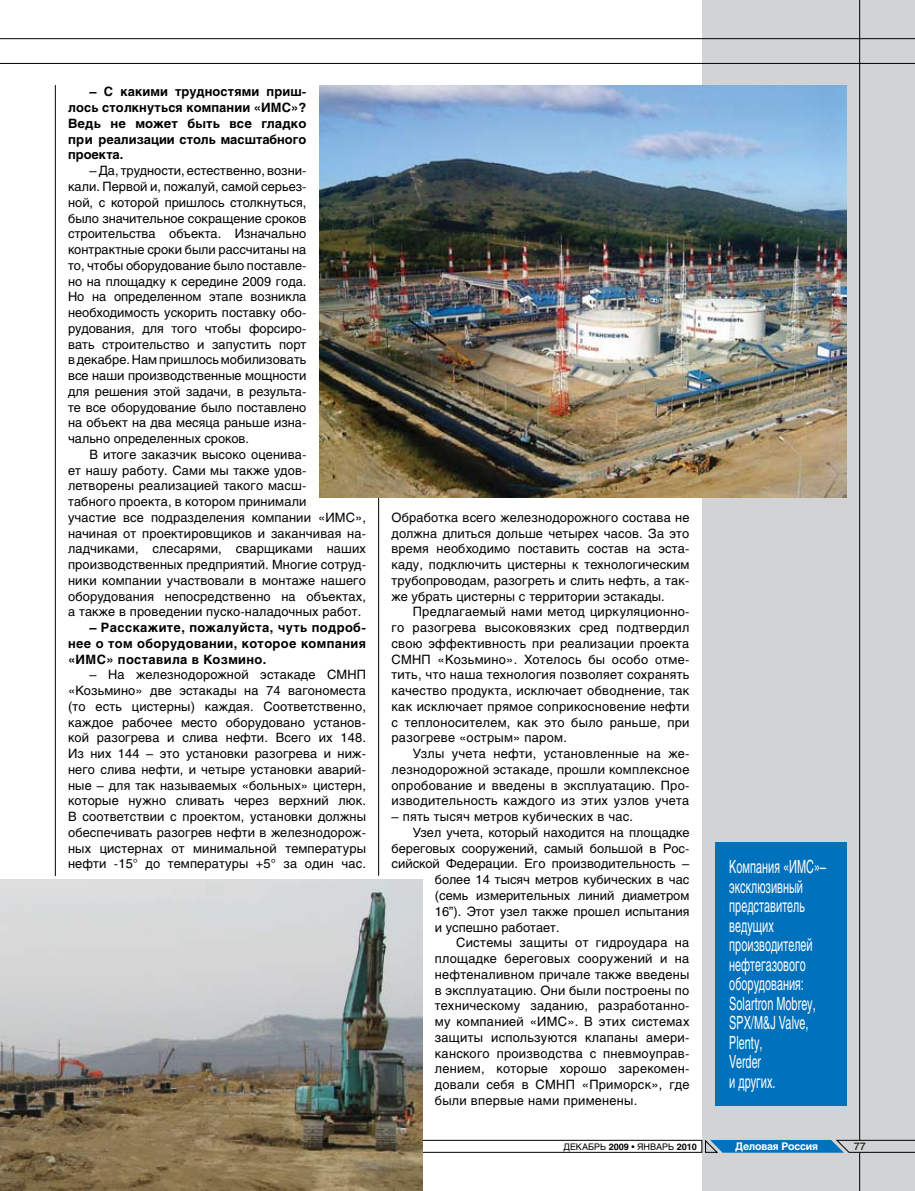
<style>
.page{position:relative;width:915px;height:1191px;background:#fff}
.page>*{position:absolute;margin:0;border:0;box-sizing:border-box;transform-origin:0 0}
.t1{font:18px/19.5px "Helios";color:#fff;scale:.6 1}
.t2{font:12.75px/15.8px "Helios";letter-spacing:.01em;color:#000}
.t3{font:700 12.75px/15.8px "Helios";letter-spacing:.02em;color:#000;text-align:justify}
.t4{font:700 10.5px "Helios";letter-spacing:-.02em;color:#fff}
.t5{font:10.5px "Helios";color:#000}
.t6{font:9px "Helios";color:#000}
.s1{font-weight:700}
</style>
<div class="page">
<div style="left:702px;top:0;width:212px;height:1191px;background:#d1d3d4"></div>
<svg style="left:0;top:38px;width:914px;height:26px"></svg>
<hr style="left:859px;top:0;width:1px;height:1140px;background:#000">
<hr style="left:859px;top:1152px;width:1px;height:39px;background:#000">
<hr style="left:0;top:1140px;width:701px;height:1px;background:#000">
<hr style="left:0;top:1152px;width:701px;height:1px;background:#000">
<svg style="left:701px;top:1139px;width:213px;height:14px"></svg>
<hr style="left:55px;top:85px;width:1px;height:791px;background:#000">
<hr style="left:378px;top:489px;width:1px;height:386px;background:#000">
<div style="left:714px;top:842px;width:132px;height:264px;background:#0071bc"></div>
<img style="left:319px;top:85px;width:527px;height:412px">
<img style="left:0;top:879px;width:422px;height:312px">
<p class="t3" style="left:68px;top:84px;width:240px;text-indent:21px">– С какими трудностями приш&shy;лось столкнуться компании «ИМС»?<br>Ведь не может быть все гладко при реализации столь масштабного проекта.</p>
<p class="t2" style="left:89px;top:163px;width:218px">– Да, трудности, естественно, возни-</p>
<p class="t2" style="left:68px;top:178px;width:240px">кали. Первой и, пожалуй, самой серьез-</p>
<p class="t2" style="left:68px;top:194px;width:240px">ной, с которой пришлось столкнуться,</p>
<p class="t2" style="left:68px;top:210px;width:240px">было значительное сокращение сроков</p>
<p class="t2" style="left:68px;top:226px;width:240px">строительства объекта. Изначально</p>
<p class="t2" style="left:68px;top:241px;width:240px">контрактные сроки были рассчитаны на</p>
<p class="t2" style="left:68px;top:257px;width:240px">то, чтобы оборудование было поставле-</p>
<p class="t2" style="left:68px;top:273px;width:240px">но на площадку к середине 2009 года.</p>
<p class="t2" style="left:68px;top:289px;width:240px">Но на определенном этапе возникла</p>
<p class="t2" style="left:68px;top:304px;width:240px">необходимость ускорить поставку обо-</p>
<p class="t2" style="left:68px;top:320px;width:240px">рудования, для того чтобы форсиро-</p>
<p class="t2" style="left:68px;top:336px;width:240px">вать строительство и запустить порт</p>
<p class="t2" style="left:68px;top:352px;width:240px">в декабре. Нам пришлось мобилизовать</p>
<p class="t2" style="left:68px;top:367px;width:240px">все наши производственные мощности</p>
<p class="t2" style="left:68px;top:383px;width:240px">для решения этой задачи, в результа-</p>
<p class="t2" style="left:68px;top:399px;width:240px">те все оборудование было поставлено</p>
<p class="t2" style="left:68px;top:415px;width:240px">на объект на два месяца раньше изна-</p>
<p class="t2" style="left:68px;top:430px;width:182px">чально определенных сроков.</p>
<p class="t2" style="left:89px;top:446px;width:218px">В итоге заказчик высоко оценива-</p>
<p class="t2" style="left:68px;top:462px;width:240px">ет нашу работу. Сами мы также удов-</p>
<p class="t2" style="left:68px;top:478px;width:240px">летворены реализацией такого масш-</p>
<p class="t2" style="left:68px;top:493px;width:240px">табного проекта, в котором принимали</p>
<p class="t2" style="left:68px;top:509px;width:299px">участие все подразделения компании «ИМС»,</p>
<p class="t2" style="left:68px;top:525px;width:299px">начиная от проектировщиков и заканчивая на-</p>
<p class="t2" style="left:68px;top:541px;width:299px">ладчиками, слесарями, сварщиками наших</p>
<p class="t2" style="left:68px;top:556px;width:299px">производственных предприятий. Многие сотруд-</p>
<p class="t2" style="left:68px;top:572px;width:299px">ники компании участвовали в монтаже нашего</p>
<p class="t2" style="left:68px;top:588px;width:299px">оборудования непосредственно на объектах,</p>
<p class="t2" style="left:68px;top:604px;width:294px">а также в проведении пуско-наладочных работ.</p>
<p class="t3" style="left:68px;top:620px;width:299px;text-indent:21px">– Расскажите, пожалуйста, чуть подроб&shy;нее о том оборудовании, которое компания «ИМС» поставила в Козмино.</p>
<p class="t2" style="left:68px;top:667px;width:299px;text-indent:21px">– На железнодорожной эстакаде СМНП «Козьмино» две эстакады на 74 вагономеста (то есть цистерны) каждая. Соответственно, каждое рабочее место оборудовано установ&shy;кой разогрева и слива нефти. Всего их 1 48.<br>Из них 1 44 – это установки разогрева и ниж&shy;него слива нефти, и четыре установки аварий&shy;ные – для так называемых «больных» цистерн, которые нужно сливать через верхний люк.<br>В соответствии с проектом, установки должны обеспечивать разогрев нефти в железнодорож&shy;ных цистернах от минимальной температуры нефти -1 5° до температуры +5° за один час.</p>
<p class="t2" style="left:391px;top:509px;width:299px">Обработка всего железнодорожного состава не</p>
<p class="t2" style="left:391px;top:525px;width:299px">должна длиться дольше четырех часов. За это</p>
<p class="t2" style="left:391px;top:541px;width:299px">время необходимо поставить состав на эста-</p>
<p class="t2" style="left:391px;top:556px;width:299px">каду, подключить цистерны к технологическим</p>
<p class="t2" style="left:391px;top:572px;width:299px">трубопроводам, разогреть и слить нефть, а так-</p>
<p class="t2" style="left:391px;top:588px;width:274px">же убрать цистерны с территории эстакады.</p>
<p class="t2" style="left:412px;top:604px;width:278px">Предлагаемый нами метод циркуляционно-</p>
<p class="t2" style="left:391px;top:619px;width:299px">го разогрева высоковязких сред подтвердил</p>
<p class="t2" style="left:391px;top:635px;width:299px">свою эффективность при реализации проекта</p>
<p class="t2" style="left:391px;top:651px;width:299px">СМНП «Козьмино». Хотелось бы особо отме-</p>
<p class="t2" style="left:391px;top:667px;width:299px">тить, что наша технология позволяет сохранять</p>
<p class="t2" style="left:391px;top:682px;width:299px">качество продукта, исключает обводнение, так</p>
<p class="t2" style="left:391px;top:698px;width:299px">как исключает прямое соприкосновение нефти</p>
<p class="t2" style="left:391px;top:714px;width:299px">с теплоносителем, как это было раньше, при</p>
<p class="t2" style="left:391px;top:730px;width:177px">разогреве «острым» паром.</p>
<p class="t2" style="left:412px;top:745px;width:278px">Узлы учета нефти, установленные на же-</p>
<p class="t2" style="left:391px;top:761px;width:299px">лезнодорожной эстакаде, прошли комплексное</p>
<p class="t2" style="left:391px;top:777px;width:299px">опробование и введены в эксплуатацию. Про-</p>
<p class="t2" style="left:391px;top:793px;width:299px">изводительность каждого из этих узлов учета</p>
<p class="t2" style="left:391px;top:808px;width:243px">– пять тысяч метров кубических в час.</p>
<p class="t2" style="left:412px;top:824px;width:278px">Узел учета, который находится на площадке</p>
<p class="t2" style="left:391px;top:840px;width:298px">береговых сооружений, самый большой в Рос-</p>
<p class="t2" style="left:391px;top:856px;width:299px">сийской Федерации. Его производительность –</p>
<p class="t2" style="left:434px;top:871px;width:256px">более 1 4 тысяч метров кубических в час</p>
<p class="t2" style="left:434px;top:887px;width:256px">(семь измерительных линий диаметром</p>
<p class="t2" style="left:434px;top:903px;width:256px">1 6”). Этот узел также прошел испытания</p>
<p class="t2" style="left:434px;top:919px;width:126px">и успешно работает.</p>
<p class="t2" style="left:456px;top:934px;width:235px">Системы защиты от гидроудара на</p>
<p class="t2" style="left:434px;top:950px;width:256px">площадке береговых сооружений и на</p>
<p class="t2" style="left:434px;top:966px;width:256px">нефтеналивном причале также введены</p>
<p class="t2" style="left:434px;top:982px;width:256px">в эксплуатацию. Они были построены по</p>
<p class="t2" style="left:434px;top:997px;width:256px">техническому заданию, разработанно-</p>
<p class="t2" style="left:434px;top:1013px;width:256px">му компанией «ИМС». В этих системах</p>
<p class="t2" style="left:434px;top:1029px;width:256px">защиты используются клапаны амери-</p>
<p class="t2" style="left:434px;top:1045px;width:256px">канского производства с пневмоуправ-</p>
<p class="t2" style="left:434px;top:1060px;width:256px">лением, которые хорошо зарекомен-</p>
<p class="t2" style="left:434px;top:1076px;width:256px">довали себя в СМНП «Приморск», где</p>
<p class="t2" style="left:434px;top:1092px;width:204px">были впервые нами применены.</p>
<p class="t1" style="left:729px;top:857px;width:163px">Компания «ИМС»– эксклюзивный представитель ведущих производителей нефтегазового оборудования:<br>Solartron Mobrey,<br>SPX/M&amp;J Valve,<br>Plenty,<br>Verder<br>и других.</p>
<p class="t4" style="left:735px;top:1139px;width:84px">Деловая Россия</p>
<p class="t6" style="left:563px;top:1141px;width:135px">ДЕКАБРЬ <span class="s1">2009</span> • ЯНВАРЬ <span class="s1">2010</span></p>
<p class="t5" style="left:853px;top:1140px;width:13px">77</p>
</div>
